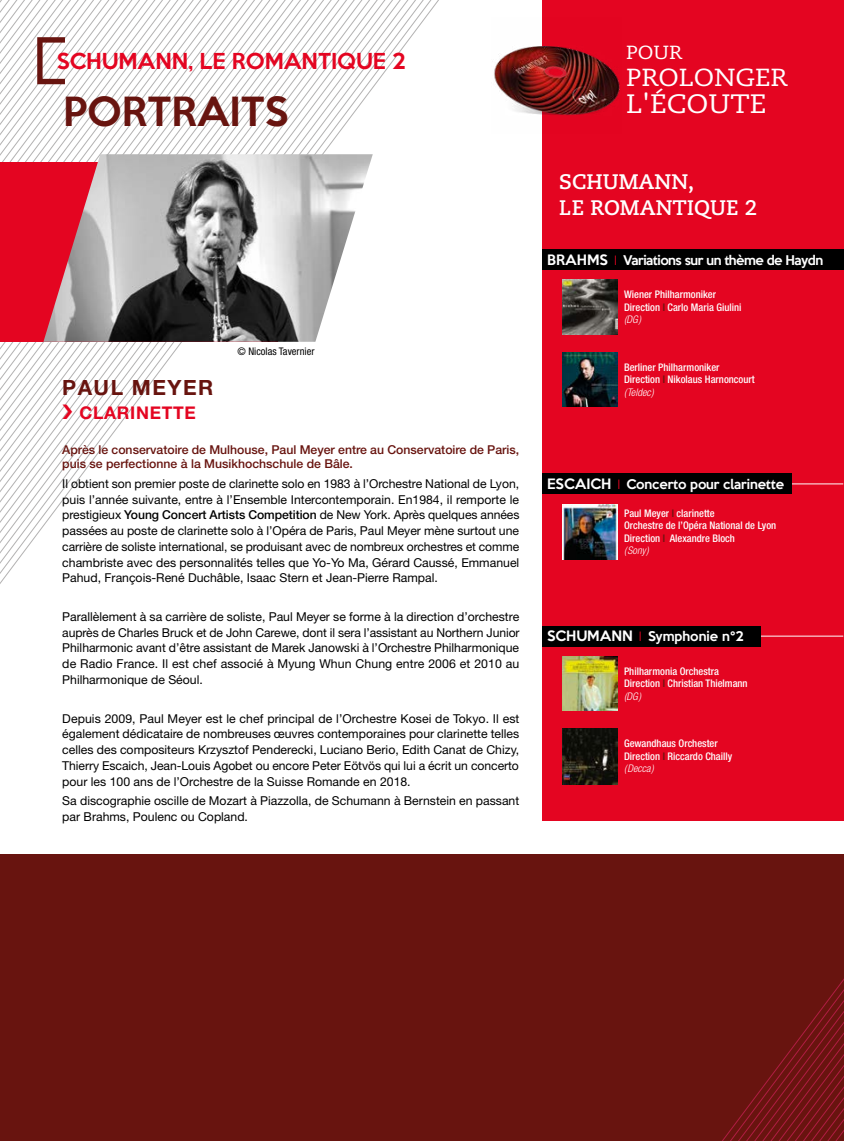
<style>
.page{position:relative;width:844px;height:1141px;background:#fff}
.page>*{position:absolute;margin:0;border:0;box-sizing:border-box;transform-origin:0 0}
.t1{font:500 36.75px "Keep Calm";color:#68140f}
.t2{font:26.6px "Caecilia LT Std";color:#fff;scale:1.09 1}
.t3{font:24.68px "Caecilia LT Std";color:#fff;scale:1.09 1}
.t4{font:700 21px/25.2px "Caecilia LT Std";color:#fff}
.t5{font:700 21px "Helvetica Neue LT Pro";letter-spacing:.07em;color:#68140f}
.t6{font:500 20.12px "Keep Calm";color:#e40521}
.t7{font:18.9px "Caecilia LT Std";color:#fff;scale:1.09 1}
.t8{font:700 17.5px "Helvetica Neue LT Pro";letter-spacing:.04em;color:#e40521}
.t9{font:12.25px/15.8px "Helvetica Neue LT Std";color:#000;text-align:justify}
.t10{font:500 12.25px/14.7px "Helvetica Neue LT Std";color:#68140f}
.t11{font:500 12.25px "Keep Calm";letter-spacing:-.01em;color:#fff}
.t12{font:500 12.25px "Keep Calm";letter-spacing:-.04em;color:#fff}
.t13{font:500 condensed 10.5px/12.6px "Helvetica Neue LT Std";color:#fff}
.t14{font:condensed 10.5px "Helvetica Neue LT Pro";color:#000}
.s1{font-weight:500}
.s2{font-size:13.12px}
.s3{font-family:"Helvetica";font-weight:300;font-size:13.12px;color:#e40521}
.s4{color:#68140f}
.s5{font-weight:300;font-style:italic}
</style>
<div class="page">
<svg style="left:1px;top:1px;width:168px;height:488px"></svg>
<svg style="left:0;top:0;width:164px;height:484px"></svg>
<svg style="left:0;top:0;width:160px;height:480px"></svg>
<svg style="left:0;top:0;width:155px;height:475px"></svg>
<svg style="left:0;top:0;width:151px;height:471px"></svg>
<svg style="left:0;top:0;width:147px;height:467px"></svg>
<svg style="left:0;top:0;width:142px;height:462px"></svg>
<svg style="left:0;top:0;width:138px;height:458px"></svg>
<svg style="left:0;top:0;width:134px;height:454px"></svg>
<svg style="left:0;top:0;width:129px;height:449px"></svg>
<svg style="left:0;top:0;width:125px;height:445px"></svg>
<svg style="left:0;top:0;width:120px;height:440px"></svg>
<svg style="left:0;top:0;width:116px;height:436px"></svg>
<div style="left:542px;top:0;width:301px;height:821px;background:#e40521"></div>
<div style="left:0;top:854px;width:843px;height:287px;background:#68140f"></div>
<svg style="left:722px;top:1023px;width:121px;height:118px"></svg>
<svg style="left:37px;top:37px;width:28px;height:47px"></svg>
<div style="left:0;top:162px;width:277px;height:180px;background:#e40521"></div>
<img style="left:494px;top:46px;width:126px;height:70px">
<hr style="left:682px;top:636px;width:161px;height:1px;background:#fff">
<hr style="left:682px;top:483px;width:161px;height:1px;background:#fff">
<img style="left:43px;top:154px;width:329px;height:188px">
<div style="left:542px;top:250px;width:301px;height:20px;background:#000"></div>
<div style="left:542px;top:626px;width:218px;height:20px;background:#000"></div>
<div style="left:542px;top:474px;width:249px;height:20px;background:#000"></div>
<img style="left:562px;top:280px;width:55px;height:54px">
<img style="left:562px;top:656px;width:55px;height:54px">
<img style="left:562px;top:352px;width:55px;height:55px">
<img style="left:562px;top:729px;width:55px;height:55px">
<img style="left:562px;top:505px;width:55px;height:54px">
<svg style="left:63px;top:404px;width:9px;height:15px"></svg>
<h3 class="t6" style="left:57px;top:43px;width:350px">SCHUMANN, LE ROMANTIQUE 2</h3>
<h1 class="t1" style="left:63px;top:80px;width:227px">PORTRAITS</h1>
<p class="t14" style="left:237px;top:345px;width:78px">© Nicolas Tavernier</p>
<h3 class="t5" style="left:62px;top:374px;width:152px">PAUL MEYER</h3>
<h3 class="t8" style="left:79px;top:402px;width:118px">CLARINETTE</h3>
<p class="t10" style="left:62px;top:442px;width:458px">Après le conservatoire de Mulhouse, Paul Meyer entre au Conservatoire de Paris, puis se perfectionne à la Musikhochschule de Bâle.</p>
<p class="t9" style="left:62px;top:475px;width:458px">Il obtient son premier poste de clarinette solo en 1983 à l’Orchestre National de Lyon, puis l’année suivante, entre à l’Ensemble Intercontemporain. En1984, il remporte le prestigieux <span class="s1">Young Concert Artists Competition</span> de New York. Après quelques années passées au poste de clarinette solo à l’Opéra de Paris, Paul Meyer mène surtout une carrière de soliste international, se produisant avec de nombreux orchestres et comme chambriste avec des personnalités telles que Yo-Yo Ma, Gérard Caussé, Emmanuel Pahud, François-René Duchâble, Isaac Stern et Jean-Pierre Rampal.</p>
<p class="t9" style="left:62px;top:609px;width:458px">Parallèlement à sa carrière de soliste, Paul Meyer se forme à la direction d’orchestre auprès de Charles Bruck et de John Carewe, dont il sera l’assistant au Northern Junior Philharmonic avant d’être assistant de Marek Janowski à l’Orchestre Philharmonique de Radio France. Il est chef associé à Myung Whun Chung entre 2006 et 2010 au Philharmonique de Séoul.</p>
<p class="t9" style="left:62px;top:710px;width:458px">Depuis 2009, Paul Meyer est le chef principal de l’Orchestre Kosei de Tokyo. Il est également dédicataire de nombreuses œuvres contemporaines pour clarinette telles celles des compositeurs Krzysztof Penderecki, Luciano Berio, Edith Canat de Chizy, Thierry Escaich, Jean-Louis Agobet ou encore Peter Eötvös qui lui a écrit un concerto pour les 100 ans de l’Orchestre de la Suisse Romande en 2018.</p>
<p class="t9" style="left:62px;top:792px;width:458px">Sa discographie oscille de Mozart à Piazzolla, de Schumann à Bernstein en passant par Brahms, Poulenc ou Copland.</p>
<h3 class="t7" style="left:626px;top:42px;width:53px">POUR</h3>
<h3 class="t3" style="left:626px;top:63px;width:150px">PROLONGER</h3>
<h2 class="t2" style="left:626px;top:88px;width:130px">L'ÉCOUTE</h2>
<h3 class="t4" style="left:559px;top:170px;width:199px">SCHUMANN,<br>LE ROMANTIQUE 2</h3>
<p class="t12" style="left:547px;top:250px;width:277px"><span class="s2">BRAHMS</span> <span class="s3">I</span> Variations sur un thème de Haydn</p>
<p class="t13" style="left:624px;top:288px;width:119px">Wiener Philharmoniker<br>Direction <span class="s4">I</span> Carlo Maria Giulini <span class="s5">(DG)</span></p>
<p class="t13" style="left:624px;top:361px;width:132px">Berliner Philharmoniker<br>Direction <span class="s4">I</span> Nikolaus Harnoncourt <span class="s5">( Teldec)</span></p>
<p class="t11" style="left:547px;top:474px;width:238px"><span class="s2">ESCAICH</span> <span class="s3">I</span> Concerto pour clarinette</p>
<p class="t13" style="left:624px;top:506px;width:154px">Paul Meyer <span class="s4">I</span> clarinette<br>Orchestre de l’Opéra National de Lyon<br>Direction <span class="s4">I</span> Alexandre Bloch<br><span class="s5">( Sony)</span></p>
<p class="t11" style="left:547px;top:626px;width:198px"><span class="s2">SCHUMANN</span> <span class="s3">I</span> Symphonie n°2</p>
<p class="t13" style="left:624px;top:664px;width:125px">Philharmonia Orchestra<br>Direction <span class="s4">I</span> Christian Thielmann <span class="s5">(DG)</span></p>
<p class="t13" style="left:624px;top:737px;width:110px">Gewandhaus Orchester<br>Direction <span class="s4">I</span> Riccardo Chailly <span class="s5">( Decca)</span></p>
</div>
